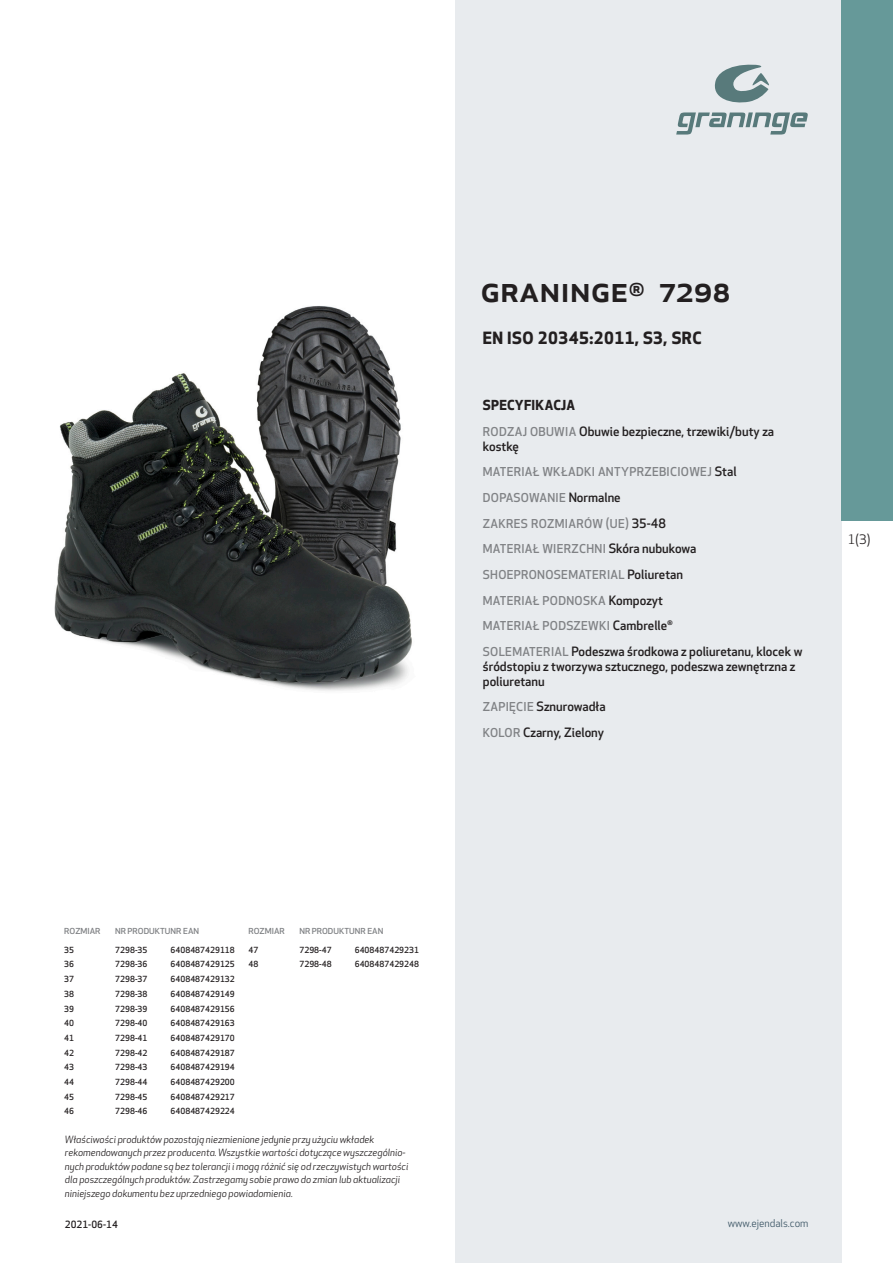
<style>
.page{position:relative;width:893px;height:1263px;background:#fff}
.page>*{position:absolute;margin:0;border:0;box-sizing:border-box;transform-origin:0 0}
.prodname{font:500 36px "Apex New";color:#231f20}
.Funktion_body{font:700 16.5px "Apex New";letter-spacing:.025em;color:#231f20}
.Funktion_body-2{font:700 13.5px "Apex New";letter-spacing:.025em;color:#231f20}
.t1{font:12.75px "Apex New";color:#231f20}
.Funktion_body-3{font:500 12.6px/15px "Apex New";color:#231f20}
.Funktion_body-4{font:500 12px "Apex New";letter-spacing:.025em;color:#808285}
.t2{font:10.5px "Apex New";color:#405968}
.t3{font:italic 9.75px/13.5px "Apex New";color:#231f20}
.t4{font:500 9.75px "Apex New";color:#231f20}
.ArticleTable_body{font:500 8.25px "Apex New";color:#231f20}
.ArticeTable_header{font:500 8.1px "Apex New";color:#808285;scale:1.06 1}
.s1{font-size:12px;color:#808285}
.s2{font-size:12.6px;color:#231f20}
</style>
<div class="page">
<div style="left:455px;top:0;width:387px;height:1263px;background:#e8ebee"></div>
<svg style="left:676px;top:112px;width:132px;height:23px"></svg>
<svg style="left:714px;top:65px;width:55px;height:38px"></svg>
<div style="left:842px;top:0;width:51px;height:520px;background:#699"></div>
<img style="left:54px;top:306px;width:358px;height:385px">
<p class="prodname" style="left:480px;top:265px;width:251px">GRANINGE<sup>®</sup> 7298</p>
<p class="Funktion_body" style="left:483px;top:326px;width:220px">EN ISO 20345:2011, S3, SRC</p>
<p class="Funktion_body-2" style="left:483px;top:395px;width:94px">SPECYFIKACJA</p>
<p class="Funktion_body-3" style="left:483px;top:423px;width:293px"><span class="s1">RODZAJ OBUWIA</span> Obuwie bezpieczne, trzewiki/buty za kostkę</p>
<p class="Funktion_body-4" style="left:483px;top:464px;width:255px">MATERIAŁ WKŁADKI ANTYPRZEBICIOWEJ <span class="s2">Stal</span></p>
<p class="Funktion_body-4" style="left:483px;top:490px;width:139px">DOPASOWANIE <span class="s2">Normalne</span></p>
<p class="Funktion_body-4" style="left:483px;top:515px;width:185px">ZAKRES ROZMIARÓW (UE) <span class="s2">35-48</span></p>
<p class="Funktion_body-4" style="left:483px;top:541px;width:215px">MATERIAŁ WIERZCHNI <span class="s2">Skóra nubukowa</span></p>
<p class="Funktion_body-4" style="left:483px;top:566px;width:202px">SHOEPRONOSEMATERIAL <span class="s2">Poliuretan</span></p>
<p class="Funktion_body-4" style="left:483px;top:592px;width:182px">MATERIAŁ PODNOSKA <span class="s2">Kompozyt</span></p>
<p class="Funktion_body-4" style="left:483px;top:618px;width:192px">MATERIAŁ PODSZEWKI <span class="s2">Cambrelle</span><sup>®</sup></p>
<p class="Funktion_body-3" style="left:483px;top:643px;width:321px"><span class="s1">SOLEMATERIAL</span> Podeszwa środkowa z poliuretanu, klocek w śródstopiu z tworzywa sztucznego, podeszwa zewnętrzna z poliuretanu</p>
<p class="Funktion_body-3" style="left:483px;top:699px;width:124px"><span class="s1">ZAPIĘCIE</span> Sznurowadła</p>
<p class="Funktion_body-3" style="left:483px;top:725px;width:123px"><span class="s1">KOLOR</span> Czarny, Zielony</p>
<h3 class="t1" style="left:848px;top:531px;width:24px">1(3)</h3>
<p class="ArticeTable_header" style="left:64px;top:925px;width:36px">ROZMIAR</p>
<p class="ArticeTable_header" style="left:115px;top:925px;width:81px">NR PRODUKTUNR EAN</p>
<p class="ArticleTable_body" style="left:64px;top:944px;width:11px">35</p>
<p class="ArticleTable_body" style="left:115px;top:944px;width:34px">7298-35</p>
<p class="ArticleTable_body" style="left:171px;top:944px;width:66px">6408487429118</p>
<p class="ArticleTable_body" style="left:64px;top:959px;width:11px">36</p>
<p class="ArticleTable_body" style="left:115px;top:959px;width:34px">7298-36</p>
<p class="ArticleTable_body" style="left:171px;top:959px;width:66px">6408487429125</p>
<p class="ArticleTable_body" style="left:64px;top:973px;width:11px">37</p>
<p class="ArticleTable_body" style="left:115px;top:973px;width:34px">7298-37</p>
<p class="ArticleTable_body" style="left:171px;top:973px;width:66px">6408487429132</p>
<p class="ArticleTable_body" style="left:64px;top:988px;width:11px">38</p>
<p class="ArticleTable_body" style="left:115px;top:988px;width:34px">7298-38</p>
<p class="ArticleTable_body" style="left:171px;top:988px;width:66px">6408487429149</p>
<p class="ArticleTable_body" style="left:64px;top:1003px;width:11px">39</p>
<p class="ArticleTable_body" style="left:115px;top:1003px;width:34px">7298-39</p>
<p class="ArticleTable_body" style="left:171px;top:1003px;width:66px">6408487429156</p>
<p class="ArticleTable_body" style="left:64px;top:1018px;width:11px">40</p>
<p class="ArticleTable_body" style="left:115px;top:1018px;width:34px">7298-40</p>
<p class="ArticleTable_body" style="left:171px;top:1018px;width:66px">6408487429163</p>
<p class="ArticleTable_body" style="left:64px;top:1032px;width:11px">41</p>
<p class="ArticleTable_body" style="left:115px;top:1032px;width:34px">7298-41</p>
<p class="ArticleTable_body" style="left:171px;top:1032px;width:66px">6408487429170</p>
<p class="ArticleTable_body" style="left:64px;top:1047px;width:11px">42</p>
<p class="ArticleTable_body" style="left:115px;top:1047px;width:34px">7298-42</p>
<p class="ArticleTable_body" style="left:171px;top:1047px;width:66px">6408487429187</p>
<p class="ArticleTable_body" style="left:64px;top:1062px;width:11px">43</p>
<p class="ArticleTable_body" style="left:115px;top:1062px;width:34px">7298-43</p>
<p class="ArticleTable_body" style="left:171px;top:1062px;width:66px">6408487429194</p>
<p class="ArticleTable_body" style="left:64px;top:1076px;width:11px">44</p>
<p class="ArticleTable_body" style="left:115px;top:1076px;width:34px">7298-44</p>
<p class="ArticleTable_body" style="left:171px;top:1076px;width:66px">6408487429200</p>
<p class="ArticleTable_body" style="left:64px;top:1091px;width:11px">45</p>
<p class="ArticleTable_body" style="left:115px;top:1091px;width:34px">7298-45</p>
<p class="ArticleTable_body" style="left:171px;top:1091px;width:66px">6408487429217</p>
<p class="ArticleTable_body" style="left:64px;top:1106px;width:11px">46</p>
<p class="ArticleTable_body" style="left:115px;top:1106px;width:34px">7298-46</p>
<p class="ArticleTable_body" style="left:171px;top:1106px;width:66px">6408487429224</p>
<p class="ArticeTable_header" style="left:248px;top:925px;width:36px">ROZMIAR</p>
<p class="ArticeTable_header" style="left:299px;top:925px;width:81px">NR PRODUKTUNR EAN</p>
<p class="ArticleTable_body" style="left:248px;top:944px;width:11px">47</p>
<p class="ArticleTable_body" style="left:299px;top:944px;width:34px">7298-47</p>
<p class="ArticleTable_body" style="left:355px;top:944px;width:66px">6408487429231</p>
<p class="ArticleTable_body" style="left:248px;top:959px;width:11px">48</p>
<p class="ArticleTable_body" style="left:299px;top:959px;width:34px">7298-48</p>
<p class="ArticleTable_body" style="left:355px;top:959px;width:66px">6408487429248</p>
<p class="t3" style="left:65px;top:1132px;width:345px">Właściwości produktów pozostają niezmienione jedynie przy użyciu wkładek rekomendowanych przez producenta. Wszystkie wartości dotyczące wyszczególnio&shy;nych produktów podane są bez tolerancji i mogą różnić się od rzeczywistych wartości dla poszczególnych produktów. Zastrzegamy sobie prawo do zmian lub aktualizacji niniejszego dokumentu bez uprzedniego powiadomienia.</p>
<p class="t4" style="left:65px;top:1218px;width:54px">2021-06-14</p>
<p class="t2" style="left:728px;top:1217px;width:82px">www.ejendals.com</p>
</div>
